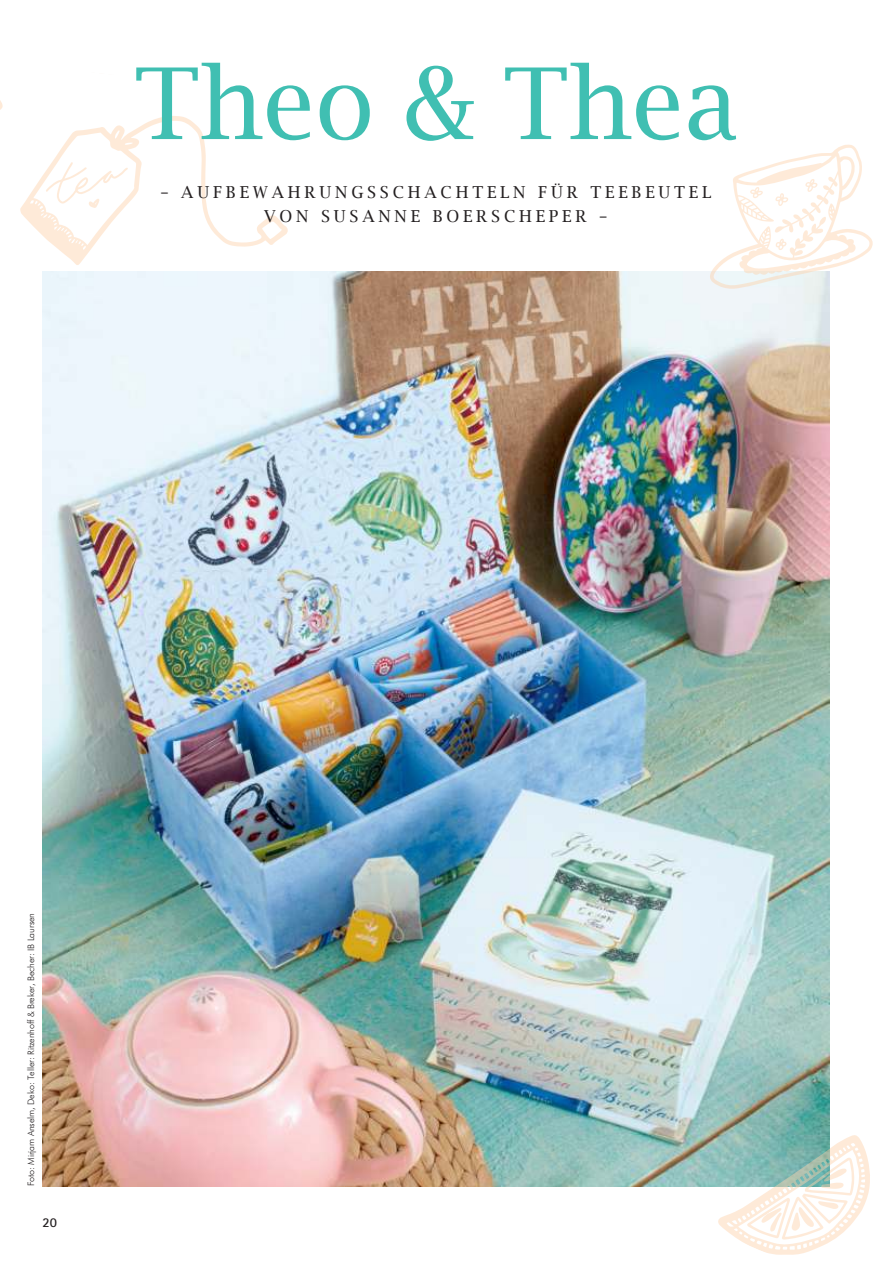
<style>
.page{position:relative;width:893px;height:1263px;background:#fff}
.page>*{position:absolute;margin:0;border:0;box-sizing:border-box;transform-origin:0 0}
.t1{font:99px "Lucida Bright";color:#40bfb2}
.t2{font:16.5px/24px "Lucida Bright";letter-spacing:.23em;color:#231f20;text-align:center}
.t3{font:700 13.5px "Rotis Sans Serif";color:#231f20}
.t4{font:300 9px "Futura BT";letter-spacing:-.01em;color:#231f20}
</style>
<div class="page">
<img style="left:43px;top:271px;width:786px;height:915px">
<svg style="left:0;top:100px;width:288px;height:165px"></svg>
<svg style="left:685px;top:144px;width:188px;height:167px"></svg>
<svg style="left:717px;top:1134px;width:153px;height:121px"></svg>
<h1 class="t1" style="left:134px;top:62px;width:605px">THEO &amp; THEA</h1>
<h2 class="t2" style="left:160px;top:181px;width:552px">– AUFBEWAHRUNGSSCHACHTELN FÜR TEEBEUTEL<br>VON SUSANNE BOERSCHEPER –</h2>
<p class="t4" style="left:27px;top:1186px;width:275px;rotate:-90deg">Foto: Mirjam Anselm, Deko: Teller: Ritzenhoff &amp; Breker, Becher: IB Laursen</p>
<h3 class="t3" style="left:43px;top:1217px;width:16px">20</h3>
</div>
